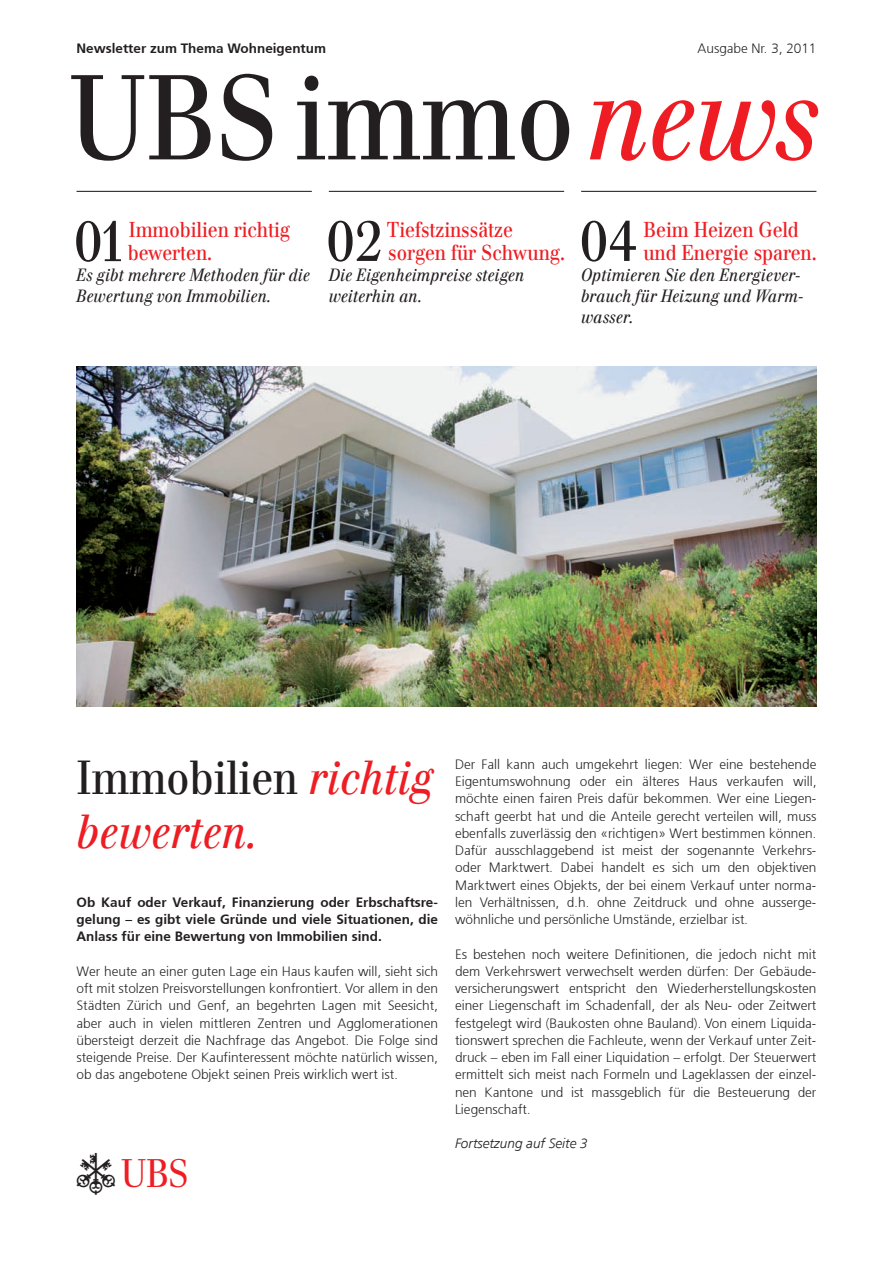
<style>
.page{position:relative;width:893px;height:1263px;background:#fff}
.page>*{position:absolute;margin:0;border:0;box-sizing:border-box;transform-origin:0 0}
.t1{font:117.75px "UBS Headline";color:#231f20}
.t2{font:57px "UBS Headline";color:#231f20}
.t3{font:italic 46.5px/54px "UBS Headline";color:#ee1d23}
.t4{font:39px "UBS Logo";color:#231f20}
.t5{font:21px/23.2px "UBS Headline";color:#ee1d23}
.t6{font:italic 17.25px/21px "UBS Headline";letter-spacing:.005em;color:#231f20}
.t7{font:300 13.5px/17.2px "Frutiger 45";color:#231f20;text-align:justify}
.t8{font:300 13.5px/17.2px "Frutiger 45";color:#231f20;text-align:justify}
.t9{font:italic 300 13.5px "Frutiger 45";color:#231f20}
.s1{font-style:italic;color:#ee1d23}
.s2{font-style:normal;color:#231f20}
.s3{color:#ee1d23}
</style>
<div class="page">
<hr style="left:77px;top:191px;width:235px;height:1px;background:#231f20">
<hr style="left:329px;top:191px;width:235px;height:1px;background:#231f20">
<hr style="left:581px;top:191px;width:235px;height:1px;background:#231f20">
<img style="left:77px;top:367px;width:739px;height:339px">
<p class="t8" style="left:77px;top:39px;width:251px">Newsletter zum Thema Wohneigentum</p>
<p class="t7" style="left:698px;top:39px;width:120px">Ausgabe Nr. 3, 2011</p>
<h1 class="t1" style="left:69px;top:48px;width:752px">UBS immo <span class="s1">news</span></h1>
<h2 class="t2" style="left:73px;top:207px;width:51px">01</h2>
<h3 class="t5" style="left:128px;top:218px;width:164px">Immobilien richtig bewerten.</h3>
<p class="t6" style="left:77px;top:265px;width:235px">Es gibt mehrere Methoden für die<br>Bewertung von Immobilien.</p>
<h2 class="t2" style="left:326px;top:207px;width:58px">02</h2>
<h3 class="t5" style="left:387px;top:218px;width:179px">Tiefstzinssätze sorgen für Schwung.</h3>
<p class="t6" style="left:329px;top:265px;width:197px">Die Eigenheimpreise steigen weiterhin an.</p>
<h2 class="t2" style="left:579px;top:207px;width:59px">04</h2>
<h3 class="t5" style="left:643px;top:218px;width:175px">Beim Heizen Geld und Energie sparen.</h3>
<p class="t6" style="left:581px;top:265px;width:223px">Optimieren Sie den Energiever&shy;brauch für Heizung und Warm&shy;wasser.</p>
<h3 class="t3" style="left:77px;top:750px;width:358px"><span class="s2">Immobilien</span> richtig bewerten.</h3>
<p class="t8" style="left:77px;top:893px;width:363px">Ob Kauf oder Verkauf, Finanzierung oder Erbschaftsre&shy;gelung – es gibt viele Gründe und viele Situationen, die Anlass für eine Bewertung von Immobilien sind.</p>
<p class="t7" style="left:77px;top:962px;width:363px">Wer heute an einer guten Lage ein Haus kaufen will, sieht sich oft mit stolzen Preisvorstellungen konfrontiert. Vor allem in den Städten Zürich und Genf, an begehrten Lagen mit Seesicht, aber auch in vielen mittleren Zentren und Agglomerationen übersteigt derzeit die Nachfrage das Angebot. Die Folge sind steigende Preise. Der Kaufinteressent möchte natürlich wissen, ob das angebotene Objekt seinen Preis wirklich wert ist.</p>
<h3 class="t4" style="left:77px;top:1152px;width:119px">a<span class="s3">b</span></h3>
<p class="t7" style="left:455px;top:755px;width:363px">Der Fall kann auch umgekehrt liegen: Wer eine bestehende Eigentumswohnung oder ein älteres Haus verkaufen will, möchte einen fairen Preis dafür bekommen. Wer eine Liegen&shy;schaft geerbt hat und die Anteile gerecht verteilen will, muss ebenfalls zuverlässig den «richtigen» Wert bestimmen können.<br>Dafür ausschlaggebend ist meist der sogenannte Verkehrs&shy;oder Marktwert. Dabei handelt es sich um den objektiven Marktwert eines Objekts, der bei einem Verkauf unter norma&shy;len Verhältnissen, d.h. ohne Zeitdruck und ohne ausserge&shy;wöhnliche und persönliche Umstände, erzielbar ist.</p>
<p class="t7" style="left:455px;top:945px;width:363px">Es bestehen noch weitere Definitionen, die jedoch nicht mit dem Verkehrswert verwechselt werden dürfen: Der Gebäude&shy;versicherungswert entspricht den Wiederherstellungskosten einer Liegenschaft im Schadenfall, der als Neu- oder Zeitwert festgelegt wird (Baukosten ohne Bauland). Von einem Liquida&shy;tionswert sprechen die Fachleute, wenn der Verkauf unter Zeit&shy;druck – eben im Fall einer Liquidation – erfolgt. Der Steuerwert ermittelt sich meist nach Formeln und Lageklassen der einzel&shy;nen Kantone und ist massgeblich für die Besteuerung der Liegenschaft.</p>
<p class="t9" style="left:455px;top:1136px;width:134px">Fortsetzung auf Seite 3</p>
</div>
